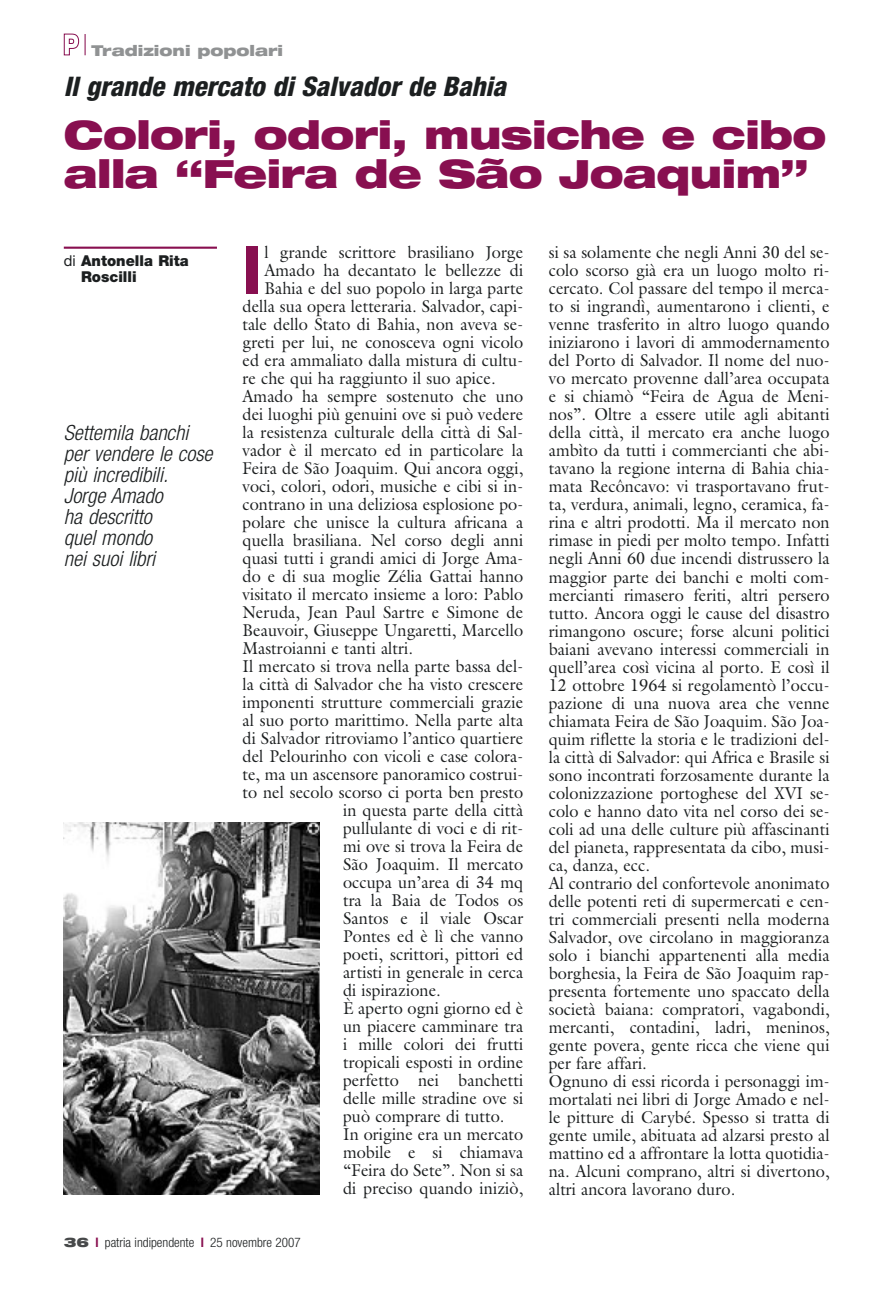
<style>
.page{position:relative;width:893px;height:1296px;background:#fff}
.page>*{position:absolute;margin:0;border:0;box-sizing:border-box;transform-origin:0 0}
.t1{font:800 condensed 66.9px "Helvetica Neue";color:#880f50}
.t2{font:900 expanded 39px/39px "Helvetica Neue";letter-spacing:-.015em;color:#880f50}
.t3{font:italic 800 condensed 27px "Helvetica Neue";color:#1c1f20}
.t4{font:italic 300 condensed 21px/21px "Helvetica Neue";color:#1c1f20}
.t5{font:17.25px/18px "Galliard";letter-spacing:.005em;color:#1c1f20;scale:.94 1}
.t6{font:900 15px/16.5px "Helvetica Neue";color:#1c1f20}
.t7{font:900 expanded 15px "Helvetica Neue";color:#909293}
.t8{font:300 condensed 13.2px "Helvetica Neue";color:#1c1f20}
.s1{font-weight:400}
.s2{font-weight:900;font-stretch:expanded;color:#47494a}
.s3{font-weight:700;color:#880f50}
</style>
<div class="page">
<svg style="left:85px;top:34px;width:1px;height:21px"></svg>
<svg style="left:63px;top:33px;width:17px;height:23px"></svg>
<svg style="left:64px;top:33px;width:15px;height:23px"></svg>
<hr style="left:64px;top:247px;width:153px;height:2px;background:#880f50">
<img style="left:64px;top:823px;width:255px;height:372px">
<p class="t7" style="left:91px;top:45px;width:193px">Tradizioni popolari</p>
<h3 class="t3" style="left:64px;top:77px;width:443px">Il grande mercato di Salvador de Bahia</h3>
<h2 class="t2" style="left:64px;top:119px;width:764px">Colori, odori, musiche e cibo alla “Feira de São Joaquim”</h2>
<p class="t6" style="left:81px;top:253px;width:109px;text-indent:-17px"><span class="s1">di</span> Antonella Rita<br>Roscilli</p>
<p class="t4" style="left:64px;top:424px;width:150px">Settemila banchi per vendere le cose più incredibili.<br>Jorge Amado<br>ha descritto<br>quel mondo<br>nei suoi libri</p>
<h1 class="t1" style="left:242px;top:247px;width:20px">I</h1>
<p class="t5" style="left:264px;top:245px;width:277px">l grande scrittore brasiliano Jorge</p>
<p class="t5" style="left:264px;top:263px;width:277px">Amado ha decantato le bellezze di</p>
<p class="t5" style="left:264px;top:281px;width:277px">Bahia e del suo popolo in larga parte</p>
<p class="t5" style="left:242px;top:299px;width:300px">della sua opera letteraria. Salvador, capi-</p>
<p class="t5" style="left:242px;top:317px;width:300px">tale dello Stato di Bahia, non aveva se-</p>
<p class="t5" style="left:242px;top:335px;width:300px">greti per lui, ne conosceva ogni vicolo</p>
<p class="t5" style="left:242px;top:353px;width:300px">ed era ammaliato dalla mistura di cultu-</p>
<p class="t5" style="left:242px;top:371px;width:271px">re che qui ha raggiunto il suo apice.</p>
<p class="t5" style="left:242px;top:389px;width:300px">Amado ha sempre sostenuto che uno</p>
<p class="t5" style="left:242px;top:407px;width:300px">dei luoghi più genuini ove si può vedere</p>
<p class="t5" style="left:242px;top:425px;width:300px">la resistenza culturale della città di Sal-</p>
<p class="t5" style="left:242px;top:443px;width:300px">vador è il mercato ed in particolare la</p>
<p class="t5" style="left:242px;top:461px;width:300px">Feira de São Joaquim. Qui ancora oggi,</p>
<p class="t5" style="left:242px;top:479px;width:300px">voci, colori, odori, musiche e cibi si in-</p>
<p class="t5" style="left:242px;top:497px;width:300px">contrano in una deliziosa esplosione po-</p>
<p class="t5" style="left:242px;top:515px;width:300px">polare che unisce la cultura africana a</p>
<p class="t5" style="left:242px;top:533px;width:300px">quella brasiliana. Nel corso degli anni</p>
<p class="t5" style="left:242px;top:551px;width:300px">quasi tutti i grandi amici di Jorge Ama-</p>
<p class="t5" style="left:242px;top:569px;width:300px">do e di sua moglie Zélia Gattai hanno</p>
<p class="t5" style="left:242px;top:587px;width:300px">visitato il mercato insieme a loro: Pablo</p>
<p class="t5" style="left:242px;top:605px;width:300px">Neruda, Jean Paul Sartre e Simone de</p>
<p class="t5" style="left:242px;top:623px;width:300px">Beauvoir, Giuseppe Ungaretti, Marcello</p>
<p class="t5" style="left:242px;top:641px;width:183px">Mastroianni e tanti altri.</p>
<p class="t5" style="left:242px;top:659px;width:300px">Il mercato si trova nella parte bassa del-</p>
<p class="t5" style="left:242px;top:677px;width:300px">la città di Salvador che ha visto crescere</p>
<p class="t5" style="left:242px;top:695px;width:300px">imponenti strutture commerciali grazie</p>
<p class="t5" style="left:242px;top:713px;width:300px">al suo porto marittimo. Nella parte alta</p>
<p class="t5" style="left:242px;top:731px;width:300px">di Salvador ritroviamo l’antico quartiere</p>
<p class="t5" style="left:242px;top:749px;width:300px">del Pelourinho con vicoli e case colora-</p>
<p class="t5" style="left:242px;top:767px;width:300px">te, ma un ascensore panoramico costrui-</p>
<p class="t5" style="left:242px;top:785px;width:300px">to nel secolo scorso ci porta ben presto</p>
<p class="t5" style="left:343px;top:803px;width:193px">in questa parte della città</p>
<p class="t5" style="left:343px;top:821px;width:193px">pullulante di voci e di rit-</p>
<p class="t5" style="left:343px;top:839px;width:193px">mi ove si trova la Feira de</p>
<p class="t5" style="left:343px;top:857px;width:193px">São Joaquim. Il mercato</p>
<p class="t5" style="left:343px;top:875px;width:193px">occupa un’area di 34 mq</p>
<p class="t5" style="left:343px;top:893px;width:193px">tra la Baia de Todos os</p>
<p class="t5" style="left:343px;top:911px;width:193px">Santos e il viale Oscar</p>
<p class="t5" style="left:343px;top:929px;width:193px">Pontes ed è lì che vanno</p>
<p class="t5" style="left:343px;top:947px;width:193px">poeti, scrittori, pittori ed</p>
<p class="t5" style="left:343px;top:965px;width:193px">artisti in generale in cerca</p>
<p class="t5" style="left:343px;top:983px;width:105px">di ispirazione.</p>
<p class="t5" style="left:343px;top:1001px;width:193px">È aperto ogni giorno ed è</p>
<p class="t5" style="left:343px;top:1019px;width:193px">un piacere camminare tra</p>
<p class="t5" style="left:343px;top:1037px;width:193px">i mille colori dei frutti</p>
<p class="t5" style="left:343px;top:1055px;width:193px">tropicali esposti in ordine</p>
<p class="t5" style="left:343px;top:1073px;width:193px">perfetto nei banchetti</p>
<p class="t5" style="left:343px;top:1091px;width:193px">delle mille stradine ove si</p>
<p class="t5" style="left:343px;top:1109px;width:173px">può comprare di tutto.</p>
<p class="t5" style="left:343px;top:1127px;width:193px">In origine era un mercato</p>
<p class="t5" style="left:343px;top:1145px;width:193px">mobile e si chiamava</p>
<p class="t5" style="left:343px;top:1163px;width:193px">“Feira do Sete”. Non si sa</p>
<p class="t5" style="left:343px;top:1181px;width:193px">di preciso quando iniziò,</p>
<p class="t8" style="left:64px;top:1238px;width:238px"><span class="s2">36</span> <span class="s3">l</span> patria indipendente <span class="s3">l</span> 25 novembre 2007</p>
<p class="t5" style="left:549px;top:245px;width:300px">si sa solamente che negli Anni 30 del se&shy;colo scorso già era un luogo molto ri&shy;cercato. Col passare del tempo il merca&shy;to si ingrandì, aumentarono i clienti, e venne trasferito in altro luogo quando iniziarono i lavori di ammodernamento del Porto di Salvador. Il nome del nuo&shy;vo mercato provenne dall’area occupata e si chiamò “Feira de Agua de Meni&shy;nos”. Oltre a essere utile agli abitanti della città, il mercato era anche luogo ambìto da tutti i commercianti che abi&shy;tavano la regione interna di Bahia chia&shy;mata Recôncavo: vi trasportavano frut&shy;ta, verdura, animali, legno, ceramica, fa&shy;rina e altri prodotti. Ma il mercato non rimase in piedi per molto tempo. Infatti negli Anni 60 due incendi distrussero la maggior parte dei banchi e molti com&shy;mercianti rimasero feriti, altri persero tutto. Ancora oggi le cause del disastro rimangono oscure; forse alcuni politici baiani avevano interessi commerciali in quell’area così vicina al porto. E così il 12 ottobre 1964 si regolamentò l’occu&shy;pazione di una nuova area che venne chiamata Feira de São Joaquim. São Joa&shy;quim riflette la storia e le tradizioni del&shy;la città di Salvador: qui Africa e Brasile si sono incontrati forzosamente durante la colonizzazione portoghese del XVI se&shy;colo e hanno dato vita nel corso dei se&shy;coli ad una delle culture più affascinanti del pianeta, rappresentata da cibo, musi&shy;ca, danza, ecc.<br>Al contrario del confortevole anonimato delle potenti reti di supermercati e cen&shy;tri commerciali presenti nella moderna Salvador, ove circolano in maggioranza solo i bianchi appartenenti alla media borghesia, la Feira de São Joaquim rap&shy;presenta fortemente uno spaccato della società baiana: compratori, vagabondi, mercanti, contadini, ladri, meninos, gente povera, gente ricca che viene qui per fare affari.<br>Ognuno di essi ricorda i personaggi im&shy;mortalati nei libri di Jorge Amado e nel&shy;le pitture di Carybé. Spesso si tratta di gente umile, abituata ad alzarsi presto al mattino ed a affrontare la lotta quotidia&shy;na. Alcuni comprano, altri si divertono, altri ancora lavorano duro.</p>
</div>
